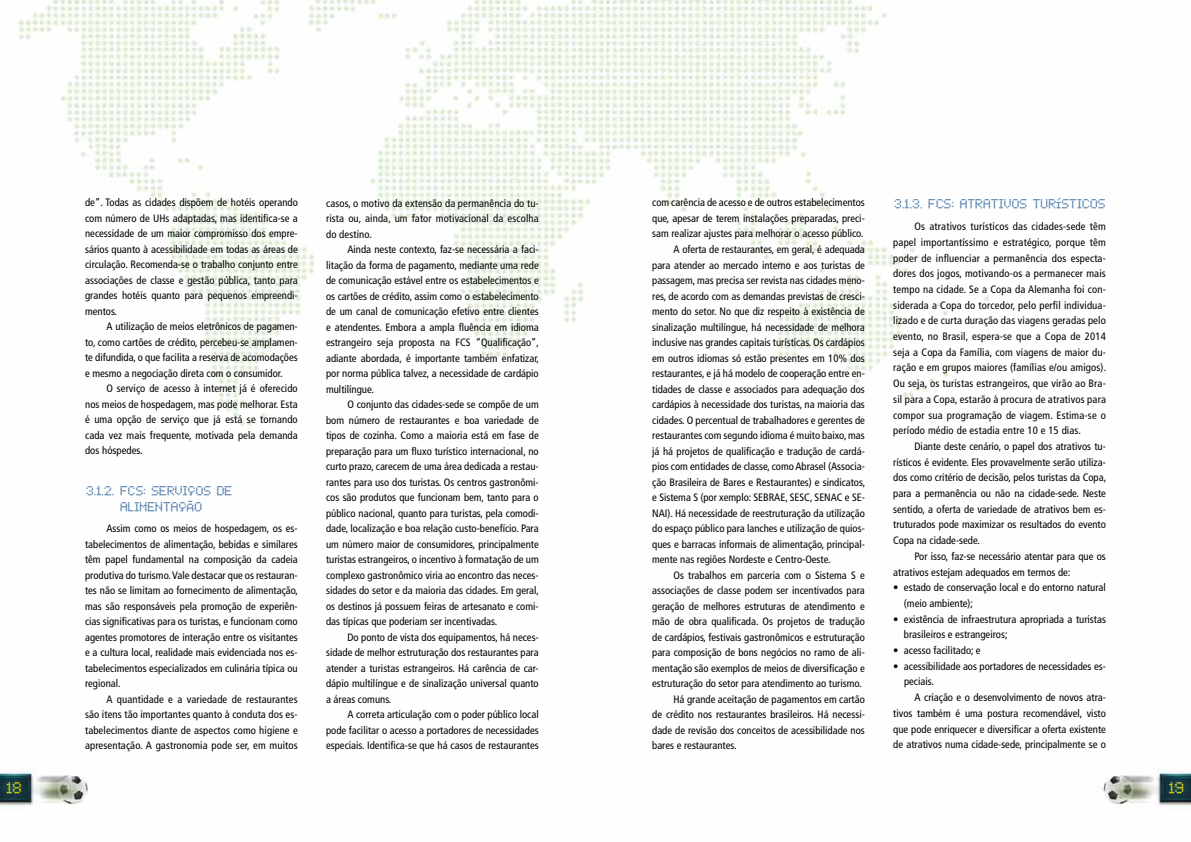
<style>
.page{position:relative;width:1191px;height:842px;background:#fff}
.page>*{position:absolute;margin:0;border:0;box-sizing:border-box;transform-origin:0 0}
.t1{font:12.9px "LCD Dot";color:#ffe700}
.t2{font:12px/15.5px "Chess Type";letter-spacing:-.015em;color:#3f6fa5;text-align:center}
.t3{font:condensed 10.7px/15.5px "Frutiger";color:#000;text-align:justify}
</style>
<div class="page">
<img style="left:0;top:0;width:1191px;height:807px">
<p class="t3" style="left:85px;top:195px;width:214px">de”. Todas as cidades dispõem de hotéis operando com número de UHs adaptadas, mas identifica‑se a necessidade de um maior compromisso dos empre&shy;sários quanto à acessibilidade em todas as áreas de circulação. Recomenda‑se o trabalho conjunto entre associações de classe e gestão pública, tanto para grandes hotéis quanto para pequenos empreendi&shy;mentos.</p>
<p class="t3" style="left:85px;top:319px;width:214px;text-indent:21px">A utilização de meios eletrônicos de pagamen&shy;to, como cartões de crédito, percebeu‑se amplamen&shy;te difundida, o que facilita a reserva de acomodações e mesmo a negociação direta com o consumidor.</p>
<p class="t3" style="left:85px;top:381px;width:214px;text-indent:21px">O serviço de acesso à internet já é oferecido nos meios de hospedagem, mas pode melhorar. Esta é uma opção de serviço que já está se tornando cada vez mais frequente, motivada pela demanda dos hóspedes.</p>
<p class="t2" style="left:85px;top:483px;width:148px">3.1.2. FCS: SERVIÇOS DE<br>ALIMENTAÇÃO</p>
<p class="t3" style="left:85px;top:521px;width:214px;text-indent:21px">Assim como os meios de hospedagem, os es&shy;tabelecimentos de alimentação, bebidas e similares têm papel fundamental na composição da cadeia produtiva do turismo. Vale destacar que os restauran&shy;tes não se limitam ao fornecimento de alimentação, mas são responsáveis pela promoção de experiên&shy;cias significativas para os turistas, e funcionam como agentes promotores de interação entre os visitantes e a cultura local, realidade mais evidenciada nos es&shy;tabelecimentos especializados em culinária típica ou regional.</p>
<p class="t3" style="left:85px;top:691px;width:214px;text-indent:21px">A quantidade e a variedade de restaurantes são itens tão importantes quanto à conduta dos es&shy;tabelecimentos diante de aspectos como higiene e apresentação. A gastronomia pode ser, em muitos</p>
<p class="t3" style="left:326px;top:195px;width:214px">casos, o motivo da extensão da permanência do tu&shy;rista ou, ainda, um fator motivacional da escolha do destino.</p>
<p class="t3" style="left:326px;top:242px;width:215px;text-indent:21px">Ainda neste contexto, faz‑se necessária a faci&shy;litação da forma de pagamento, mediante uma rede de comunicação estável entre os estabelecimentos e os cartões de crédito, assim como o estabelecimento de um canal de comunicação efetivo entre clientes e atendentes. Embora a ampla fluência em idioma estrangeiro seja proposta na FCS “Qualificação”, adiante abordada, é importante também enfatizar, por norma pública talvez, a necessidade de cardápio multilíngue.</p>
<p class="t3" style="left:326px;top:397px;width:214px;text-indent:21px">O conjunto das cidades-sede se compõe de um bom número de restaurantes e boa variedade de tipos de cozinha. Como a maioria está em fase de preparação para um fluxo turístico internacional, no curto prazo, carecem de uma área dedicada a restau&shy;rantes para uso dos turistas. Os centros gastronômi&shy;cos são produtos que funcionam bem, tanto para o público nacional, quanto para turistas, pela comodi&shy;dade, localização e boa relação custo‑benefício. Para um número maior de consumidores, principalmente turistas estrangeiros, o incentivo à formatação de um complexo gastronômico viria ao encontro das neces&shy;sidades do setor e da maioria das cidades. Em geral, os destinos já possuem feiras de artesanato e comi&shy;das típicas que poderiam ser incentivadas.</p>
<p class="t3" style="left:326px;top:629px;width:214px;text-indent:21px">Do ponto de vista dos equipamentos, há neces&shy;sidade de melhor estruturação dos restaurantes para atender a turistas estrangeiros. Há carência de car&shy;dápio multilíngue e de sinalização universal quanto a áreas comuns.</p>
<p class="t3" style="left:326px;top:707px;width:214px;text-indent:21px">A correta articulação com o poder público local pode facilitar o acesso a portadores de necessidades especiais. Identifica‑se que há casos de restaurantes</p>
<p class="t3" style="left:652px;top:195px;width:214px">com carência de acesso e de outros estabelecimentos</p>
<p class="t3" style="left:652px;top:211px;width:214px">que, apesar de terem instalações preparadas, preci-</p>
<p class="t3" style="left:652px;top:226px;width:213px">sam realizar ajustes para melhorar o acesso público.</p>
<p class="t3" style="left:673px;top:242px;width:193px">A oferta de restaurantes, em geral, é adequada</p>
<p class="t3" style="left:652px;top:257px;width:214px">para atender ao mercado interno e aos turistas de</p>
<p class="t3" style="left:652px;top:273px;width:214px">passagem, mas precisa ser revista nas cidades meno-</p>
<p class="t3" style="left:652px;top:288px;width:214px">res, de acordo com as demandas previstas de cresci-</p>
<p class="t3" style="left:652px;top:304px;width:214px">mento do setor. No que diz respeito à existência de</p>
<p class="t3" style="left:652px;top:319px;width:214px">sinalização multilíngue, há necessidade de melhora</p>
<p class="t3" style="left:652px;top:335px;width:214px">inclusive nas grandes capitais turísticas. Os cardápios</p>
<p class="t3" style="left:652px;top:350px;width:214px">em outros idiomas só estão presentes em 10% dos</p>
<p class="t3" style="left:652px;top:366px;width:214px">restaurantes, e já há modelo de cooperação entre en-</p>
<p class="t3" style="left:652px;top:381px;width:214px">tidades de classe e associados para adequação dos</p>
<p class="t3" style="left:652px;top:397px;width:214px">cardápios à necessidade dos turistas, na maioria das</p>
<p class="t3" style="left:652px;top:412px;width:214px">cidades. O percentual de trabalhadores e gerentes de</p>
<p class="t3" style="left:652px;top:428px;width:214px">restaurantes com segundo idioma é muito baixo, mas</p>
<p class="t3" style="left:652px;top:443px;width:214px">já há projetos de qualificação e tradução de cardá-</p>
<p class="t3" style="left:652px;top:459px;width:214px">pios com entidades de classe, como Abrasel (Associa-</p>
<p class="t3" style="left:652px;top:474px;width:214px">ção Brasileira de Bares e Restaurantes) e sindicatos,</p>
<p class="t3" style="left:652px;top:490px;width:214px">e Sistema S (por xemplo: SEBRAE, SESC, SENAC e SE-</p>
<p class="t3" style="left:652px;top:505px;width:214px">NAI). Há necessidade de reestruturação da utilização</p>
<p class="t3" style="left:652px;top:521px;width:214px">do espaço público para lanches e utilização de quios-</p>
<p class="t3" style="left:652px;top:536px;width:214px">ques e barracas informais de alimentação, principal-</p>
<p class="t3" style="left:652px;top:552px;width:180px">mente nas regiões Nordeste e Centro‑Oeste.</p>
<p class="t3" style="left:673px;top:567px;width:193px">Os trabalhos em parceria com o Sistema S e</p>
<p class="t3" style="left:652px;top:583px;width:214px">associações de classe podem ser incentivados para</p>
<p class="t3" style="left:652px;top:598px;width:214px">geração de melhores estruturas de atendimento e</p>
<p class="t3" style="left:652px;top:614px;width:214px">mão de obra qualificada. Os projetos de tradução</p>
<p class="t3" style="left:652px;top:629px;width:214px">de cardápios, festivais gastronômicos e estruturação</p>
<p class="t3" style="left:652px;top:645px;width:214px">para composição de bons negócios no ramo de ali-</p>
<p class="t3" style="left:652px;top:660px;width:214px">mentação são exemplos de meios de diversificação e</p>
<p class="t3" style="left:652px;top:676px;width:211px">estruturação do setor para atendimento ao turismo.</p>
<p class="t3" style="left:673px;top:691px;width:193px">Há grande aceitação de pagamentos em cartão</p>
<p class="t3" style="left:652px;top:707px;width:214px">de crédito nos restaurantes brasileiros. Há necessi-</p>
<p class="t3" style="left:652px;top:722px;width:214px">dade de revisão dos conceitos de acessibilidade nos</p>
<p class="t3" style="left:652px;top:738px;width:86px">bares e restaurantes.</p>
<p class="t2" style="left:893px;top:196px;width:213px">3.1.3. FCS: ATRATIVOS TURÍSTICOS</p>
<p class="t3" style="left:893px;top:219px;width:215px;text-indent:21px">Os atrativos turísticos das cidades‑sede têm papel importantíssimo e estratégico, porque têm poder de influenciar a permanência dos especta&shy;dores dos jogos, motivando‑os a permanecer mais tempo na cidade. Se a Copa da Alemanha foi con&shy;siderada a Copa do torcedor, pelo perfil individua&shy;lizado e de curta duração das viagens geradas pelo evento, no Brasil, espera‑se que a Copa de 2014 seja a Copa da Família, com viagens de maior du&shy;ração e em grupos maiores (famílias e/ou amigos).<br>Ou seja, os turistas estrangeiros, que virão ao Bra&shy;sil para a Copa, estarão à procura de atrativos para compor sua programação de viagem. Estima‑se o período médio de estadia entre 10 e 15 dias.</p>
<p class="t3" style="left:893px;top:438px;width:214px;text-indent:21px">Diante deste cenário, o papel dos atrativos tu&shy;rísticos é evidente. Eles provavelmente serão utiliza&shy;dos como critério de decisão, pelos turistas da Copa, para a permanência ou não na cidade‑sede. Neste sentido, a oferta de variedade de atrativos bem es&shy;truturados pode maximizar os resultados do evento Copa na cidade‑sede.</p>
<p class="t3" style="left:893px;top:548px;width:214px;text-indent:21px">Por isso, faz‑se necessário atentar para que os atrativos estejam adequados em termos de:</p>
<p class="t3" style="left:904px;top:580px;width:203px;text-indent:-11px">• estado de conservação local e do entorno natural (meio ambiente);</p>
<p class="t3" style="left:904px;top:611px;width:203px;text-indent:-11px">• existência de infraestrutura apropriada a turistas brasileiros e estrangeiros;</p>
<p class="t3" style="left:893px;top:643px;width:89px">• acesso facilitado; e</p>
<p class="t3" style="left:904px;top:658px;width:203px;text-indent:-11px">• acessibilidade aos portadores de necessidades es&shy;peciais.</p>
<p class="t3" style="left:893px;top:690px;width:214px;text-indent:21px">A criação e o desenvolvimento de novos atra&shy;tivos também é uma postura recomendável, visto que pode enriquecer e diversificar a oferta existente de atrativos numa cidade‑sede, principalmente se o</p>
<p class="t1" style="left:7px;top:782px;width:17px">18</p>
<p class="t1" style="left:1169px;top:782px;width:17px">19</p>
</div>
